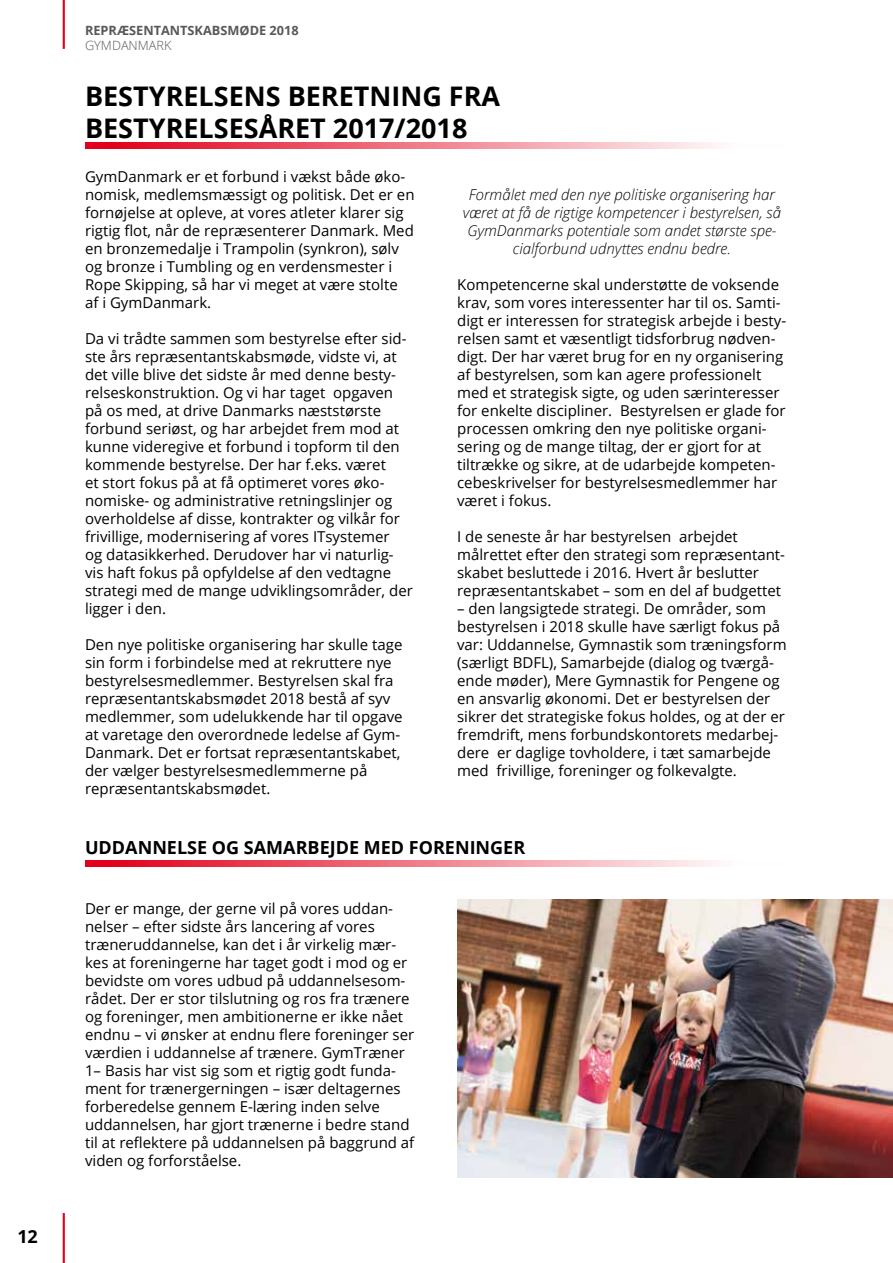
<style>
.page{position:relative;width:893px;height:1263px;background:#fff}
.page>*{position:absolute;margin:0;border:0;box-sizing:border-box;transform-origin:0 0}
.t1{font:700 27px/32.4px "Open Sans";color:#000}
.t2{font:700 18px "Open Sans";color:#000}
.t3{font:15px/18px "Open Sans";color:#000}
.t4{font:italic 300 15px/18px "Open Sans";color:#000;text-align:center}
.t5{font:700 12.75px "Open Sans";color:#58585a}
.t6{font:300 12.75px "Open Sans";color:#58585a}
</style>
<div class="page">
<hr style="left:63px;top:0;width:2px;height:49px;background:#e2001f">
<hr style="left:63px;top:1213px;width:2px;height:50px;background:#e2001f">
<svg style="left:85px;top:142px;width:632px;height:7px;background:#ee7683"></svg>
<img style="left:457px;top:900px;width:436px;height:278px">
<svg style="left:85px;top:860px;width:632px;height:6px;background:#ee7683"></svg>
<p class="t2" style="left:17px;top:1224px;width:22px">12</p>
<p class="t5" style="left:85px;top:21px;width:215px">REPRÆSENTANTSKABSMØDE 2018</p>
<p class="t6" style="left:85px;top:37px;width:88px">GYMDANMARK</p>
<h1 class="t1" style="left:85px;top:79px;width:417px">BESTYRELSENS BERETNING FRA<br>BESTYRELSESÅRET 2017/2018</h1>
<p class="t3" style="left:85px;top:167px;width:331px">GymDanmark er et forbund i vækst både øko&shy;nomisk, medlemsmæssigt og politisk. Det er en fornøjelse at opleve, at vores atleter klarer sig rigtig flot, når de repræsenterer Danmark. Med en bronzemedalje i Trampolin (synkron), sølv og bronze i Tumbling og en verdensmester i Rope Skipping, så har vi meget at være stolte af i GymDanmark.</p>
<p class="t3" style="left:85px;top:329px;width:329px">Da vi trådte sammen som bestyrelse efter sid&shy;ste års repræsentantskabsmøde, vidste vi, at det ville blive det sidste år med denne besty&shy;relseskonstruktion. Og vi har taget opgaven på os med, at drive Danmarks næststørste forbund seriøst, og har arbejdet frem mod at kunne videregive et forbund i topform til den kommende bestyrelse. Der har f.eks. været<br>et stort fokus på at få optimeret vores øko&shy;nomiske- og administrative retningslinjer og overholdelse af disse, kontrakter og vilkår for frivillige, modernisering af vores ITsystemer<br>og datasikkerhed. Derudover har vi naturlig&shy;vis haft fokus på opfyldelse af den vedtagne strategi med de mange udviklingsområder, der ligger i den.</p>
<p class="t3" style="left:85px;top:635px;width:319px">Den nye politiske organisering har skulle tage sin form i forbindelse med at rekruttere nye bestyrelsesmedlemmer. Bestyrelsen skal fra repræsentantskabsmødet 2018 bestå af syv medlemmer, som udelukkende har til opgave at varetage den overordnede ledelse af Gym-Danmark. Det er fortsat repræsentantskabet, der vælger bestyrelsesmedlemmerne på repræsentantskabsmødet.</p>
<p class="t4" style="left:463px;top:185px;width:320px">Formålet med den nye politiske organisering har været at få de rigtige kompetencer i bestyrelsen, så GymDanmarks potentiale som andet største spe&shy;cialforbund udnyttes endnu bedre.</p>
<p class="t3" style="left:457px;top:275px;width:331px">Kompetencerne skal understøtte de voksende krav, som vores interessenter har til os. Samti&shy;digt er interessen for strategisk arbejde i besty&shy;relsen samt et væsentligt tidsforbrug nødven&shy;digt. Der har været brug for en ny organisering af bestyrelsen, som kan agere professionelt med et strategisk sigte, og uden særinteresser for enkelte discipliner. Bestyrelsen er glade for processen omkring den nye politiske organi&shy;sering og de mange tiltag, der er gjort for at tiltrække og sikre, at de udarbejde kompeten&shy;cebeskrivelser for bestyrelsesmedlemmer har været i fokus.</p>
<p class="t3" style="left:457px;top:527px;width:329px">I de seneste år har bestyrelsen arbejdet målrettet efter den strategi som repræsentant&shy;skabet besluttede i 2016. Hvert år beslutter repræsentantskabet – som en del af budgettet</p>
<p class="t3" style="left:457px;top:599px;width:331px">– den langsigtede strategi. De områder, som bestyrelsen i 2018 skulle have særligt fokus på var: Uddannelse, Gymnastik som træningsform (særligt BDFL), Samarbejde (dialog og tværgå&shy;ende møder), Mere Gymnastik for Pengene og en ansvarlig økonomi. Det er bestyrelsen der sikrer det strategiske fokus holdes, og at der er fremdrift, mens forbundskontorets medarbej&shy;dere er daglige tovholdere, i tæt samarbejde med frivillige, foreninger og folkevalgte.</p>
<p class="t2" style="left:85px;top:834px;width:442px">UDDANNELSE OG SAMARBEJDE MED FORENINGER</p>
<p class="t3" style="left:85px;top:899px;width:331px">Der er mange, der gerne vil på vores uddan&shy;nelser – efter sidste års lancering af vores træneruddannelse, kan det i år virkelig mær&shy;kes at foreningerne har taget godt i mod og er bevidste om vores udbud på uddannelsesom&shy;rådet. Der er stor tilslutning og ros fra trænere og foreninger, men ambitionerne er ikke nået endnu – vi ønsker at endnu flere foreninger ser værdien i uddannelse af trænere. GymTræner 1– Basis har vist sig som et rigtig godt funda&shy;ment for trænergerningen – især deltagernes forberedelse gennem E-læring inden selve uddannelsen, har gjort trænerne i bedre stand til at reflektere på uddannelsen på baggrund af viden og forforståelse.</p>
</div>
